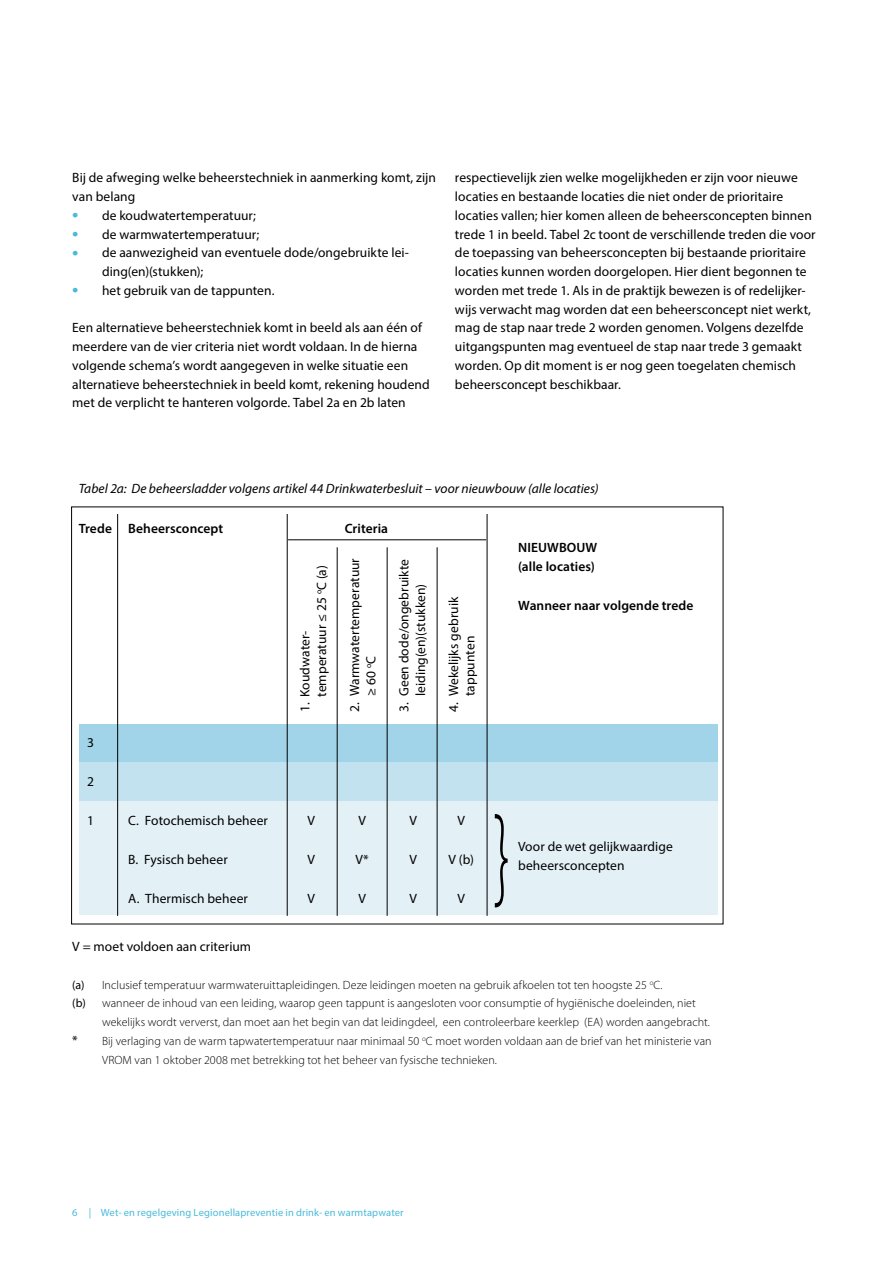
<style>
.page{position:relative;width:893px;height:1263px;background:#fff}
.page>*{position:absolute;margin:0;border:0;box-sizing:border-box;transform-origin:0 0}
.t1{font:300 117px "Myriad Pro";color:#000;scale:.5 1}
.t2{font:13.5px/18.8px "Myriad Pro";letter-spacing:.005em;color:#000}
.t3{font:italic 13.5px "Myriad Pro";letter-spacing:.005em;color:#000}
.t4{font:600 13.5px/19.5px "Myriad Pro";letter-spacing:.005em;color:#000}
.t5{font:300 12px "Myriad Pro";letter-spacing:.005em;color:#000}
.t6{font:10.5px "Myriad Pro";letter-spacing:.015em;color:#49badc}
.s1{font-size:22.5px;color:#49badc}
.s2{font-weight:400}
.s3{font-weight:400;font-size:13.5px}
</style>
<div class="page">
<div style="left:79px;top:801px;width:639px;height:114px;background:#e3f1f7"></div>
<div style="left:79px;top:762px;width:639px;height:39px;background:#c3e2ef"></div>
<div style="left:79px;top:724px;width:639px;height:38px;background:#a1d4e9"></div>
<hr style="left:117px;top:514px;width:1px;height:402px;background:#000">
<hr style="left:287px;top:514px;width:1px;height:402px;background:#000">
<hr style="left:487px;top:514px;width:1px;height:402px;background:#000">
<hr style="left:337px;top:547px;width:1px;height:369px;background:#000">
<hr style="left:387px;top:547px;width:1px;height:369px;background:#000">
<hr style="left:437px;top:547px;width:1px;height:369px;background:#000">
<hr style="left:288px;top:539px;width:198px;height:1px;background:#000">
<p class="t2" style="left:72px;top:168px;width:365px">Bij de afweging welke beheerstechniek in aanmerking komt, zijn van belang</p>
<p class="t2" style="left:72px;top:206px;width:185px"><span class="s1">•</span> de koudwatertemperatuur;</p>
<p class="t2" style="left:72px;top:224px;width:188px"><span class="s1">•</span> de warmwatertemperatuur;</p>
<p class="t2" style="left:102px;top:243px;width:308px;text-indent:-30px"><span class="s1">•</span> de aanwezigheid van eventuele dode/ongebruikte lei&shy;ding(en)(stukken);</p>
<p class="t2" style="left:72px;top:281px;width:204px"><span class="s1">•</span> het gebruik van de tappunten.</p>
<p class="t2" style="left:72px;top:318px;width:359px">Een alternatieve beheerstechniek komt in beeld als aan één of meerdere van de vier criteria niet wordt voldaan. In de hierna volgende schema’s wordt aangegeven in welke situatie een alternatieve beheerstechniek in beeld komt, rekening houdend met de verplicht te hanteren volgorde. Tabel 2a en 2b laten</p>
<p class="t2" style="left:455px;top:168px;width:362px">respectievelijk zien welke mogelijkheden er zijn voor nieuwe locaties en bestaande locaties die niet onder de prioritaire locaties vallen; hier komen alleen de beheersconcepten binnen trede 1 in beeld. Tabel 2c toont de verschillende treden die voor de toepassing van beheersconcepten bij bestaande prioritaire locaties kunnen worden doorgelopen. Hier dient begonnen te worden met trede 1. Als in de praktijk bewezen is of redelijker&shy;wijs verwacht mag worden dat een beheersconcept niet werkt, mag de stap naar trede 2 worden genomen. Volgens dezelfde uitgangspunten mag eventueel de stap naar trede 3 gemaakt worden. Op dit moment is er nog geen toegelaten chemisch beheersconcept beschikbaar.</p>
<p class="t3" style="left:79px;top:481px;width:521px">Tabel 2a: De beheersladder volgens artikel 44 Drinkwaterbesluit – voor nieuwbouw (alle locaties)</p>
<p class="t4" style="left:79px;top:518px;width:146px">Trede Beheersconcept</p>
<p class="t4" style="left:345px;top:518px;width:45px">Criteria</p>
<p class="t4" style="left:518px;top:537px;width:81px">NIEUWBOUW (alle locaties)</p>
<p class="t4" style="left:518px;top:596px;width:177px">Wanneer naar volgende trede</p>
<p class="t2" style="left:297px;top:697px;width:133px;line-height:16.5px;text-indent:-15px;rotate:-90deg">1. Koudwater&shy;temperatuur ≤ 25 <sup>o</sup>C (a)</p>
<p class="t2" style="left:346px;top:696px;width:140px;line-height:16.5px;text-indent:-16px;rotate:-90deg">2. Warmwatertemperatuur ≥ 60 <sup>o</sup>C</p>
<p class="t2" style="left:396px;top:696px;width:139px;line-height:16.5px;text-indent:-15px;rotate:-90deg">3. Geen dode/ongebruikte leiding(en)(stukken)</p>
<p class="t2" style="left:445px;top:696px;width:101px;line-height:16.5px;text-indent:-15px;rotate:-90deg">4. Wekelijks gebruik tappunten</p>
<p class="t2" style="left:87px;top:733px;width:8px">3</p>
<p class="t2" style="left:87px;top:772px;width:8px">2</p>
<p class="t2" style="left:87px;top:811px;width:8px">1</p>
<p class="t2" style="left:128px;top:811px;width:141px">C. Fotochemisch beheer</p>
<p class="t2" style="left:307px;top:811px;width:9px">V</p>
<p class="t2" style="left:358px;top:811px;width:9px">V</p>
<p class="t2" style="left:409px;top:811px;width:9px">V</p>
<p class="t2" style="left:457px;top:811px;width:9px">V</p>
<p class="t2" style="left:128px;top:850px;width:101px">B. Fysisch beheer</p>
<p class="t2" style="left:307px;top:850px;width:9px">V</p>
<p class="t2" style="left:355px;top:850px;width:15px">V*</p>
<p class="t2" style="left:409px;top:850px;width:9px">V</p>
<p class="t2" style="left:448px;top:850px;width:27px">V (b)</p>
<p class="t2" style="left:128px;top:889px;width:121px">A. Thermisch beheer</p>
<p class="t2" style="left:307px;top:889px;width:9px">V</p>
<p class="t2" style="left:358px;top:889px;width:9px">V</p>
<p class="t2" style="left:409px;top:889px;width:9px">V</p>
<p class="t2" style="left:457px;top:889px;width:9px">V</p>
<h1 class="t1" style="left:494px;top:785px;width:33px">}</h1>
<p class="t2" style="left:518px;top:836px;width:156px">Voor de wet gelijkwaardige</p>
<p class="t2" style="left:518px;top:856px;width:108px">beheersconcepten</p>
<p class="t2" style="left:72px;top:937px;width:180px">V = moet voldoen aan criterium</p>
<p class="t5" style="left:72px;top:977px;width:592px"><span class="s2">(a)</span> Inclusief temperatuur warmwateruittapleidingen. Deze leidingen moeten na gebruik afkoelen tot ten hoogste 25 <sup>o</sup>C.</p>
<p class="t5" style="left:72px;top:996px;width:625px"><span class="s2">(b)</span> wanneer de inhoud van een leiding, waarop geen tappunt is aangesloten voor consumptie of hygiënische doeleinden, niet</p>
<p class="t5" style="left:102px;top:1015px;width:609px">wekelijks wordt ververst, dan moet aan het begin van dat leidingdeel, een controleerbare keerklep (EA) worden aangebracht.</p>
<p class="t5" style="left:72px;top:1034px;width:641px"><span class="s3">*</span> Bij verlaging van de warm tapwatertemperatuur naar minimaal 50 <sup>o</sup>C moet worden voldaan aan de brief van het ministerie van</p>
<p class="t5" style="left:102px;top:1052px;width:396px">VROM van 1 oktober 2008 met betrekking tot het beheer van fysische technieken.</p>
<p class="t6" style="left:72px;top:1205px;width:333px">6 | Wet- en regelgeving Legionellapreventie in drink- en warmtapwater</p>
</div>
